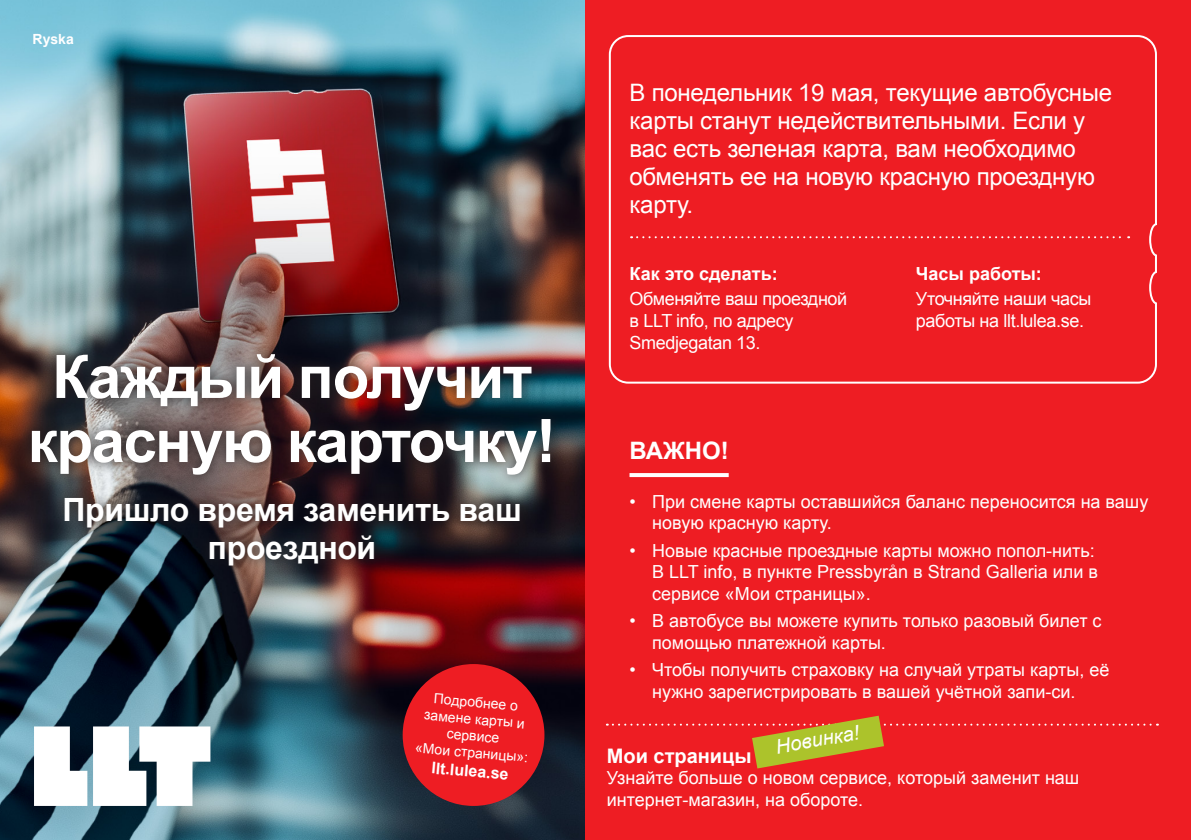
<style>
.page{position:relative;width:1191px;height:840px;background:#fff}
.page>*{position:absolute;margin:0;border:0;box-sizing:border-box;transform-origin:0 0}
.H0{font:700 60px/64px "Arial";letter-spacing:-.025em;color:#fff;text-align:center}
.H0_sub{font:700 32px/38.4px "Arial";letter-spacing:-.01em;color:#fff;text-align:center}
.INTRO{font:24px/28px "Arial";letter-spacing:-.01em;color:#fff}
.t1{font:700 24px "Arial";color:#fff}
.t2{font:700 20px "Arial";color:#fff}
.NEWS{font:italic 20px "Arial";color:#fff}
.BODY{font:18px/21.6px "Arial";color:#fff}
.BODY_card{font:18px/21.6px "Arial";letter-spacing:-.02em;color:#fff}
.H3_card{font:700 18px "Arial";color:#fff}
.SPLASH{font:700 16px "Arial";color:#fff}
.SPLASH-2{font:14px/16.8px "Arial";color:#fff;text-align:center}
.t3{font:700 14px "Arial";color:#fff}
</style>
<div class="page">
<div style="left:0;top:0;width:1191px;height:839px;background:#ee1d23"></div>
<img style="left:0;top:0;width:584px;height:839px">
<svg style="left:34px;top:726px;width:53px;height:79px;background:#d0d3d7"></svg>
<svg style="left:93px;top:726px;width:117px;height:79px;background:#d9e1e4"></svg>
<svg style="left:608px;top:35px;width:549px;height:349px"></svg>
<div style="left:403px;top:663px;width:141px;height:142px;background:#ee1d23;border-radius:50%"></div>
<svg style="left:631px;top:236px;width:498px;height:2px"></svg>
<div style="left:19px;top:342px;width:543px;height:144px;background:#231f20;opacity:.9"></div>
<svg style="left:629px;top:473px;width:99px;height:4px"></svg>
<svg style="left:607px;top:715px;width:551px;height:53px"></svg>
<div style="left:52px;top:485px;width:480px;height:92px;background:#231f20;opacity:.9"></div>
<h2 class="t3" style="left:33px;top:30px;width:43px">Ryska</h2>
<p class="H0" style="left:28px;top:346px;width:530px">Каждый получит красную карточку!</p>
<p class="INTRO" style="left:629px;top:79px;width:484px">В понедельник 19 мая, текущие автобусные карты станут недействительными. Если у вас есть зеленая карта, вам необходимо обменять ее на новую красную проездную карту.</p>
<p class="H3_card" style="left:629px;top:262px;width:150px">Как это сделать:</p>
<p class="H3_card" style="left:916px;top:262px;width:127px">Часы работы:</p>
<p class="BODY_card" style="left:629px;top:288px;width:219px">Обменяйте ваш проездной в LLT info, по адресу<br>Smedjegatan 13.</p>
<p class="BODY_card" style="left:916px;top:288px;width:177px">Уточняйте наши часы работы на llt.lulea.se.</p>
<h2 class="t1" style="left:629px;top:434px;width:101px">ВАЖНО!</h2>
<p class="H0_sub" style="left:62px;top:491px;width:461px">Пришло время заменить ваш проездной</p>
<p class="BODY" style="left:652px;top:490px;width:498px;text-indent:-23px">• При смене карты оставшийся баланс переносится на вашу новую красную карту.</p>
<p class="BODY" style="left:652px;top:539px;width:447px;text-indent:-23px">• Новые красные проездные карты можно попол-нить:<br>В LLT info, в пункте Pressbyrån в Strand Galleria или в сервисе «Мои страницы».</p>
<p class="BODY" style="left:652px;top:610px;width:451px;text-indent:-23px">• В автобусе вы можете купить только разовый билет с помощью платежной карты.</p>
<p class="BODY" style="left:652px;top:658px;width:458px;text-indent:-23px">• Чтобы получить страховку на случай утраты карты, её нужно зарегистрировать в вашей учётной запи-си.</p>
<p class="SPLASH-2" style="left:420px;top:688px;width:115px;rotate:5deg">Подробнее о замене карты и сервисе<br>«Мои страницы»:</p>
<p class="SPLASH" style="left:432px;top:756px;width:79px;rotate:5deg">llt.lulea.se</p>
<p class="NEWS" style="left:774px;top:733px;width:86px;rotate:-10deg">Новинка!</p>
<h3 class="t2" style="left:607px;top:742px;width:146px">Мои страницы</h3>
<p class="BODY" style="left:607px;top:767px;width:474px">Узнайте больше о новом сервисе, который заменит наш интернет-магазин, на обороте.</p>
</div>
